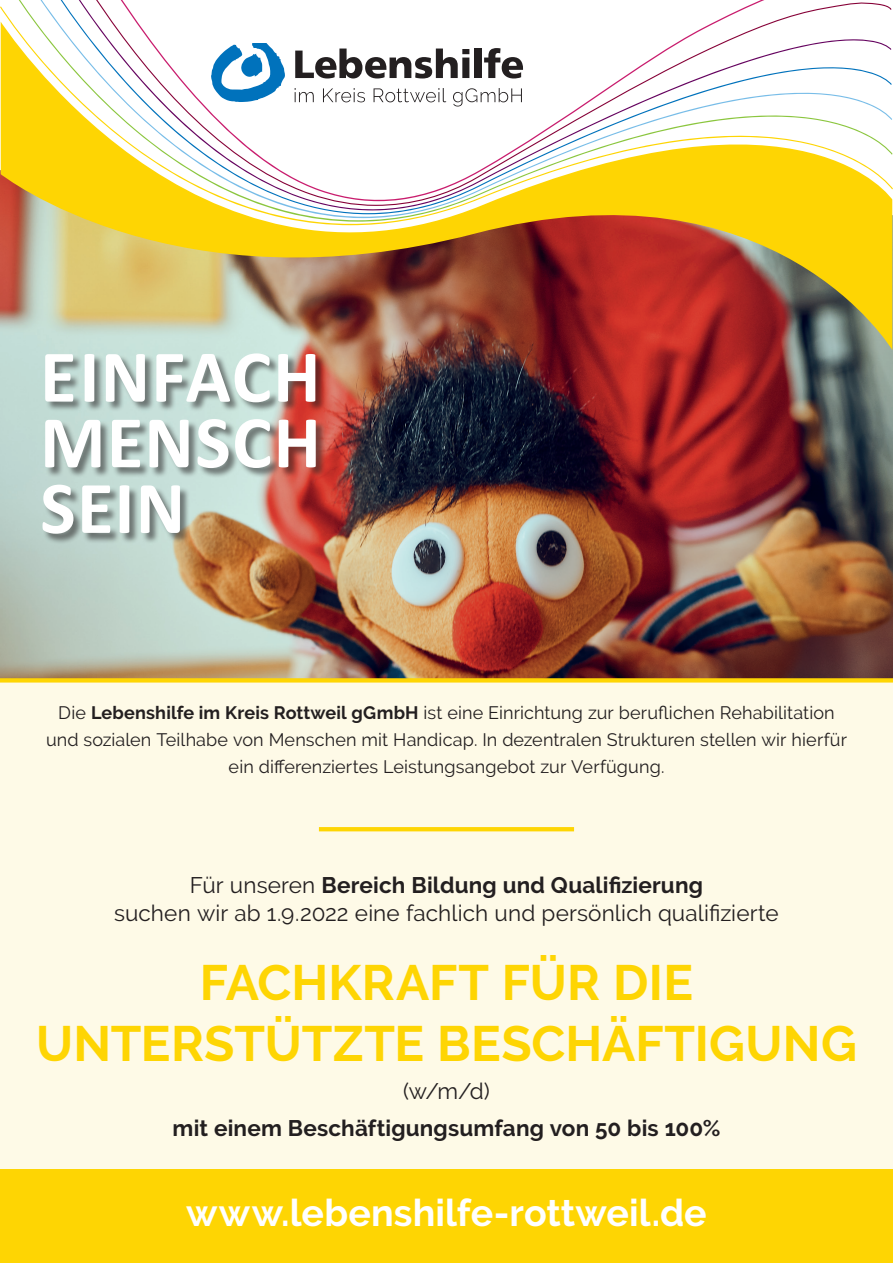
<style>
.page{position:relative;width:893px;height:1263px;background:#fff}
.page>*{position:absolute;margin:0;border:0;box-sizing:border-box;transform-origin:0 0}
.t1{font:700 49.5px/61.5px "Raleway";letter-spacing:.005em;color:#fed503;text-align:center}
.t2{font:700 37.5px "Raleway";letter-spacing:.005em;color:#fff}
.t3{font:22.5px/28.5px "Raleway";letter-spacing:.005em;color:#231f20;text-align:center}
.t4{font:700 22.5px "Raleway";letter-spacing:.005em;color:#231f20}
.t5{font:18px/27px "Raleway";letter-spacing:.005em;color:#231f20;text-align:center}
.s1{font-weight:700}
</style>
<div class="page">
<div style="left:0;top:682px;width:893px;height:487px;background:#fefae7"></div>
<div style="left:0;top:1169px;width:893px;height:94px;background:#fed503"></div>
<img style="left:0;top:258px;width:893px;height:420px">
<svg style="left:0;top:678px;width:893px;height:4px;background:#f7cd06"></svg>
<svg style="left:319px;top:827px;width:255px;height:4px"></svg>
<div style="left:43px;top:354px;width:284px;height:191px;background:#231f20;opacity:.54"></div>
<svg style="left:43px;top:485px;width:137px;height:49px"></svg>
<svg style="left:45px;top:419px;width:271px;height:49px"></svg>
<svg style="left:45px;top:353px;width:270px;height:49px"></svg>
<img style="left:1px;top:258px;width:891px;height:92px">
<svg style="left:0;top:214px;width:892px;height:44px;background:#d69c30"></svg>
<svg style="left:0;top:208px;width:891px;height:10px;background:#efd144"></svg>
<svg style="left:0;top:0;width:891px;height:208px"></svg>
<svg style="left:211px;top:43px;width:74px;height:59px"></svg>
<svg style="left:295px;top:49px;width:174px;height:29px"></svg>
<div style="left:474px;top:49px;width:7px;height:29px;background:#231f20"></div>
<svg style="left:484px;top:48px;width:39px;height:30px"></svg>
<svg style="left:295px;top:88px;width:19px;height:14px"></svg>
<svg style="left:323px;top:88px;width:42px;height:14px"></svg>
<svg style="left:374px;top:88px;width:72px;height:14px"></svg>
<svg style="left:453px;top:88px;width:69px;height:18px"></svg>
<p class="t5" style="left:46px;top:699px;width:802px">Die <span class="s1">Lebenshilfe im Kreis Rottweil gGmbH</span> ist eine Einrichtung zur beruflichen Rehabilitation und sozialen Teilhabe von Menschen mit Handicap. In dezentralen Strukturen stellen wir hierfür ein differenziertes Leistungsangebot zur Verfügung.</p>
<p class="t3" style="left:114px;top:871px;width:666px">Für unseren <span class="s1">Bereich Bildung und Qualifizierung<br></span>suchen wir ab 1.9.2022 eine fachlich und persönlich qualifizierte</p>
<h1 class="t1" style="left:36px;top:952px;width:822px">FACHKRAFT FÜR DIE<br>UNTERSTÜTZTE BESCHÄFTIGUNG</h1>
<p class="t3" style="left:403px;top:1077px;width:88px">(w/m/d)</p>
<p class="t4" style="left:173px;top:1116px;width:549px">mit einem Beschäftigungsumfang von 50 bis 100%</p>
<h2 class="t2" style="left:186px;top:1191px;width:522px">www.lebenshilfe-rottweil.de</h2>
</div>
